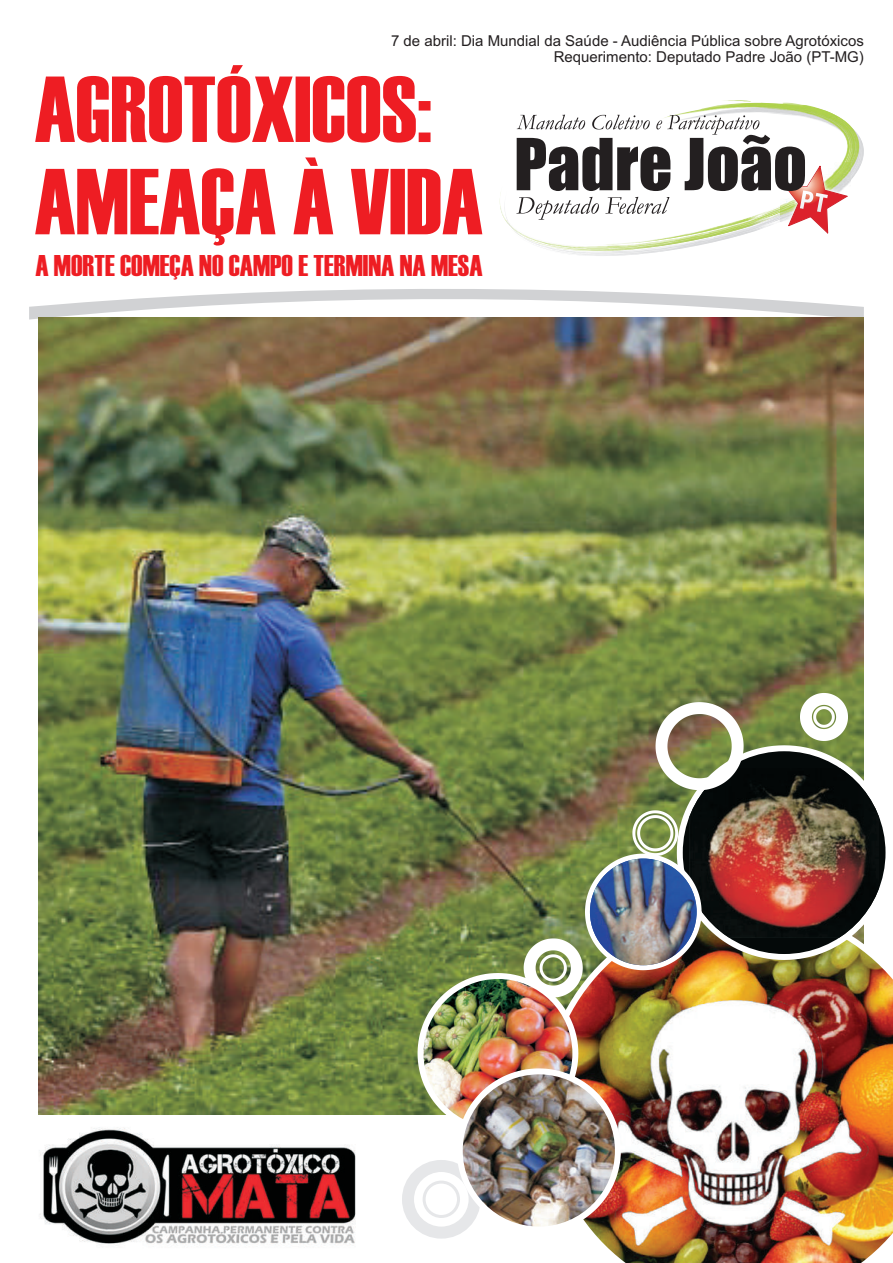
<style>
.page{position:relative;width:893px;height:1263px;background:#fff}
.page>*{position:absolute;margin:0;border:0;box-sizing:border-box;transform-origin:0 0}
.t1{font:66.15px "Impact";color:#231f20}
.t2{font:30px "Haettenschweiler";color:#ee1d23}
.t3{font:15px/16.8px "Arial";color:#231f20;text-align:right}
</style>
<div class="page">
<svg style="left:29px;top:309px;width:835px;height:11px"></svg>
<svg style="left:29px;top:100px;width:835px;height:209px"></svg>
<svg style="left:35px;top:65px;width:447px;height:181px"></svg>
<svg style="left:38px;top:1107px;width:380px;height:124px"></svg>
<div style="left:402px;top:1160px;width:79px;height:78px;border:12px solid #e6e7e9;border-radius:50%"></div>
<img style="left:39px;top:317px;width:825px;height:797px">
<img style="left:545px;top:108px;width:318px;height:144px">
<img style="left:511px;top:103px;width:30px;height:144px">
<img style="left:541px;top:103px;width:318px;height:144px">
<svg style="left:517px;top:115px;width:242px;height:20px"></svg>
<img style="left:780px;top:163px;width:71px;height:74px">
<svg style="left:516px;top:197px;width:153px;height:23px"></svg>
<svg style="left:783px;top:166px;width:64px;height:67px"></svg>
<img style="left:38px;top:1122px;width:339px;height:123px">
<img style="left:593px;top:971px;width:300px;height:292px">
<img style="left:418px;top:693px;width:467px;height:539px">
<p class="t3" style="left:391px;top:33px;width:474px">7 de abril: Dia Mundial da Saúde - Audiência Pública sobre Agrotóxicos<br>Requerimento: Deputado Padre João (PT-MG)</p>
<h2 class="t2" style="left:35px;top:255px;width:449px">A MORTE COMEÇA NO CAMPO E TERMINA NA MESA</h2>
<h1 class="t1" style="left:514px;top:138px;width:294px">Padre João</h1>
</div>
